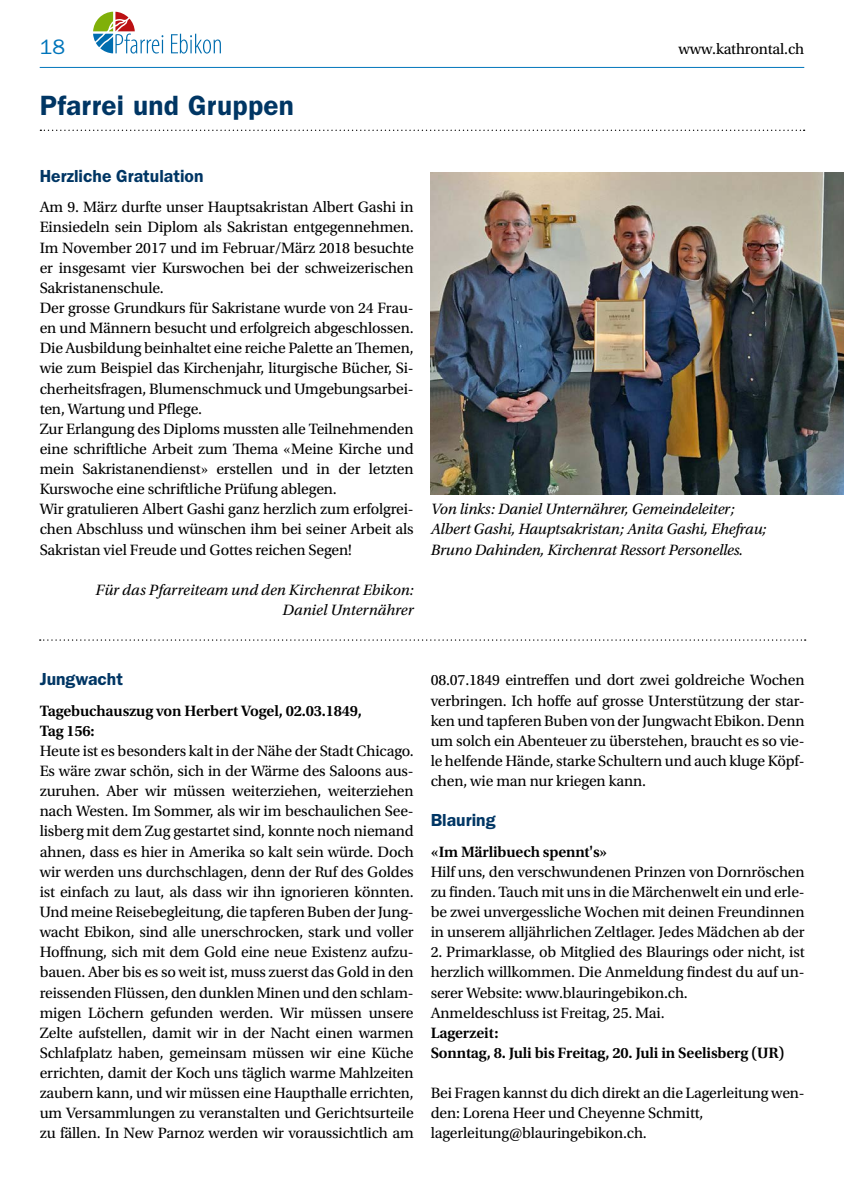
<style>
.page{position:relative;width:844px;height:1191px;background:#fff}
.page>*{position:absolute;margin:0;border:0;box-sizing:border-box;transform-origin:0 0}
.t1{font:600 28px "ITC Franklin Gothic Std";letter-spacing:.01em;color:#003664}
.t2{font:21px "ITC Franklin Gothic Std";color:#0075bb}
.t3{font:600 17.5px "ITC Franklin Gothic Std";color:#003664}
.t4{font:15.75px/20.1px "Utopia Std";letter-spacing:-.01em;color:#000}
.t5{font:italic 15.75px/20.1px "Utopia Std";letter-spacing:-.01em;color:#000;text-align:right}
.t6{font:600 15.75px/20.1px "Utopia Std";letter-spacing:-.01em;color:#000}
</style>
<div class="page">
<svg style="left:93px;top:12px;width:70px;height:42px"></svg>
<svg style="left:171px;top:34px;width:50px;height:20px"></svg>
<hr style="left:40px;top:67px;width:764px;height:1px;background:#0075bb">
<img style="left:843px;top:172px;width:1px;height:323px">
<img style="left:430px;top:172px;width:413px;height:322px">
<svg style="left:40px;top:639px;width:765px;height:1px"></svg>
<svg style="left:40px;top:130px;width:764px;height:1px"></svg>
<h2 class="t2" style="left:40px;top:35px;width:27px">18</h2>
<p class="t4" style="left:678px;top:39px;width:127px">www.kathrontal.ch</p>
<h1 class="t1" style="left:40px;top:89px;width:256px">Pfarrei und Gruppen</h1>
<p class="t3" style="left:40px;top:166px;width:165px">Herzliche Gratulation</p>
<p class="t4" style="left:40px;top:197px;width:375px">Am 9. März durfte unser Hauptsakristan Albert Gashi in Einsiedeln sein Diplom als Sakristan entgegennehmen.<br>Im November 2017 und im Februar/März 2018 besuchte er insgesamt vier Kurswochen bei der schweizerischen Sakristanenschule.<br>Der grosse Grundkurs für Sakristane wurde von 24 Frau&shy;en und Männern besucht und erfolgreich abgeschlossen.<br>Die Ausbildung beinhaltet eine reiche Palette an Themen, wie zum Beispiel das Kirchenjahr, liturgische Bücher, Si&shy;cherheitsfragen, Blumenschmuck und Umgebungsarbei&shy;ten, Wartung und Pflege.<br>Zur Erlangung des Diploms mussten alle Teilnehmenden eine schriftliche Arbeit zum Thema «Meine Kirche und mein Sakristanendienst» erstellen und in der letzten Kurswoche eine schriftliche Prüfung ablegen.<br>Wir gratulieren Albert Gashi ganz herzlich zum erfolgrei&shy;chen Abschluss und wünschen ihm bei seiner Arbeit als Sakristan viel Freude und Gottes reichen Segen!</p>
<p class="t5" style="left:96px;top:580px;width:319px">Für das Pfarreiteam und den Kirchenrat Ebikon:<br>Daniel Unternährer</p>
<p class="t5" style="left:430px;top:499px;width:337px;text-align:left">Von links: Daniel Unternährer, Gemeindeleiter;<br>Albert Gashi, Hauptsakristan; Anita Gashi, Ehefrau;<br>Bruno Dahinden, Kirchenrat Ressort Personelles.</p>
<p class="t3" style="left:40px;top:669px;width:85px">Jungwacht</p>
<p class="t6" style="left:40px;top:700px;width:324px">Tagebuchauszug von Herbert Vogel, 02.03.1849,<br>Tag 156:</p>
<p class="t4" style="left:40px;top:741px;width:375px;text-align:justify">Heute ist es besonders kalt in der Nähe der Stadt Chicago.<br>Es wäre zwar schön, sich in der Wärme des Saloons aus&shy;zuruhen. Aber wir müssen weiterziehen, weiterziehen nach Westen. Im Sommer, als wir im beschaulichen See&shy;lisberg mit dem Zug gestartet sind, konnte noch niemand ahnen, dass es hier in Amerika so kalt sein würde. Doch wir werden uns durchschlagen, denn der Ruf des Goldes ist einfach zu laut, als dass wir ihn ignorieren könnten.<br>Und meine Reisebegleitung, die tapferen Buben der Jung&shy;wacht Ebikon, sind alle unerschrocken, stark und voller Hoffnung, sich mit dem Gold eine neue Existenz aufzu&shy;bauen. Aber bis es so weit ist, muss zuerst das Gold in den reissenden Flüssen, den dunklen Minen und den schlam&shy;migen Löchern gefunden werden. Wir müssen unsere Zelte aufstellen, damit wir in der Nacht einen warmen Schlafplatz haben, gemeinsam müssen wir eine Küche errichten, damit der Koch uns täglich warme Mahlzeiten zaubern kann, und wir müssen eine Haupthalle errichten, um Versammlungen zu veranstalten und Gerichtsurteile zu fällen. In New Parnoz werden wir voraussichtlich am</p>
<p class="t4" style="left:430px;top:670px;width:375px;text-align:justify">08.07.1849 eintreffen und dort zwei goldreiche Wochen verbringen. Ich hoffe auf grosse Unterstützung der star&shy;ken und tapferen Buben von der Jungwacht Ebikon. Denn um solch ein Abenteuer zu überstehen, braucht es so vie&shy;le helfende Hände, starke Schultern und auch kluge Köpf&shy;chen, wie man nur kriegen kann.</p>
<p class="t3" style="left:430px;top:810px;width:66px">Blauring</p>
<p class="t6" style="left:430px;top:841px;width:178px">«Im Märlibuech spennt's»</p>
<p class="t4" style="left:430px;top:861px;width:375px;text-align:justify">Hilf uns, den verschwundenen Prinzen von Dornröschen zu finden. Tauch mit uns in die Märchenwelt ein und erle&shy;be zwei unvergessliche Wochen mit deinen Freundinnen in unserem alljährlichen Zeltlager. Jedes Mädchen ab der</p>
<p class="t4" style="left:430px;top:942px;width:375px">2. Primarklasse, ob Mitglied des Blaurings oder nicht, ist herzlich willkommen. Die Anmeldung findest du auf un&shy;serer Website: www.blauringebikon.ch.<br>Anmeldeschluss ist Freitag, 25. Mai.</p>
<p class="t6" style="left:430px;top:1022px;width:355px">Lagerzeit:<br>Sonntag, 8. Juli bis Freitag, 20. Juli in Seelisberg (UR)</p>
<p class="t4" style="left:430px;top:1083px;width:375px">Bei Fragen kannst du dich direkt an die Lagerleitung wen&shy;den: Lorena Heer und Cheyenne Schmitt, lagerleitung@blauringebikon.ch.</p>
</div>
